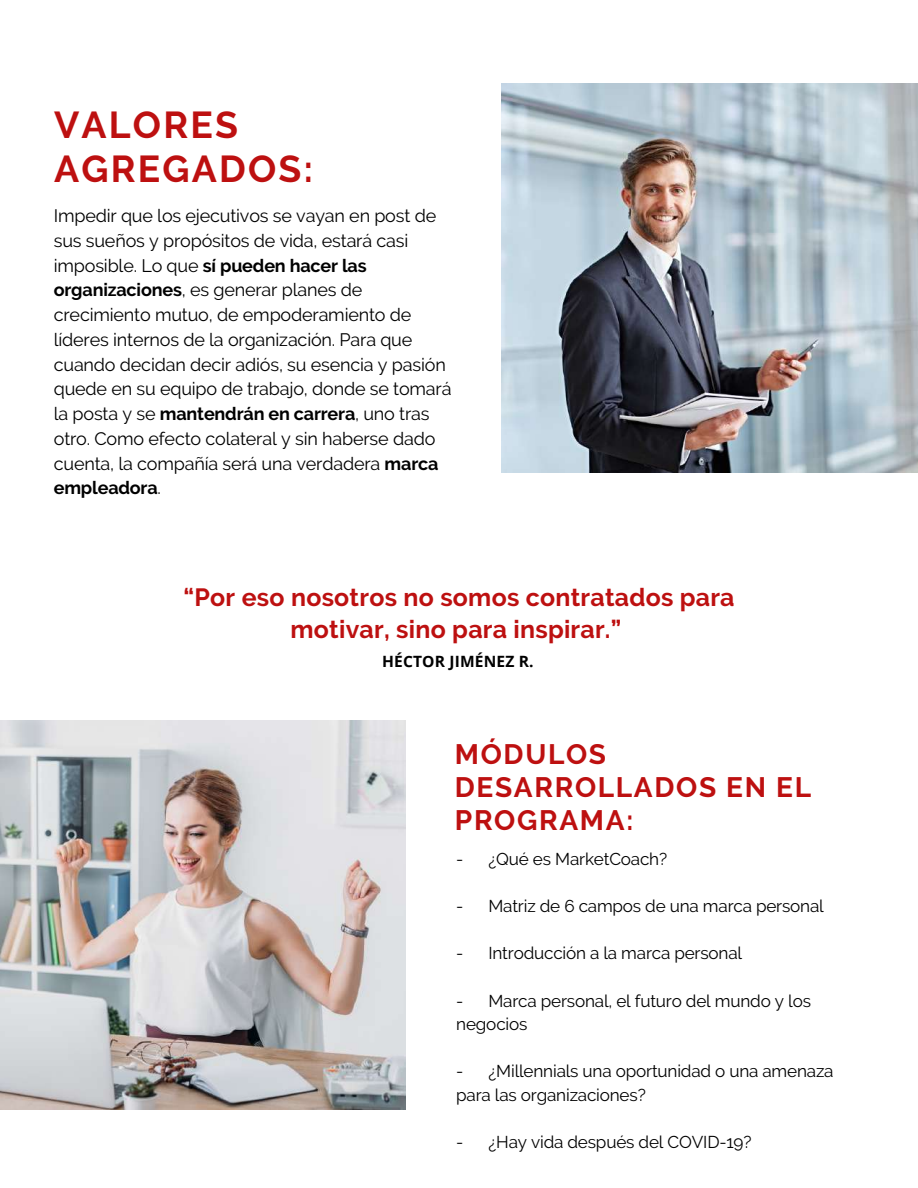
<style>
.page{position:relative;width:918px;height:1188px;background:#fff}
.page>*{position:absolute;margin:0;border:0;box-sizing:border-box;transform-origin:0 0}
.t1{font:700 37.35px/43.8px "Raleway";letter-spacing:.06em;color:#bd1010}
.t2{font:700 28.05px/32.7px "Raleway";letter-spacing:.06em;color:#bd1010}
.t3{font:700 24.9px/31.5px "Raleway";letter-spacing:.01em;color:#bd1010;text-align:center}
.t4{font:18px/24.8px "Raleway";letter-spacing:-.01em;color:#000}
.t5{font:17.1px/23.7px "Raleway";letter-spacing:-.01em;color:#000}
.t6{font:700 15.6px "Open Sans";letter-spacing:.01em;color:#000}
.s1{font-weight:700}
</style>
<div class="page">
<img style="left:502px;top:83px;width:416px;height:389px">
<img style="left:0;top:720px;width:405px;height:390px">
<h1 class="t1" style="left:54px;top:103px;width:260px">VALORES<br>AGREGADOS:</h1>
<p class="t4" style="left:54px;top:203px;width:399px">Impedir que los ejecutivos se vayan en post de sus sueños y propósitos de vida, estará casi imposible. Lo que <span class="s1">sí pueden hacer las organizaciones</span>, es generar planes de crecimiento mutuo, de empoderamiento de líderes internos de la organización. Para que cuando decidan decir adiós, su esencia y pasión quede en su equipo de trabajo, donde se tomará la posta y se <span class="s1">mantendrán en carrera</span>, uno tras otro. Como efecto colateral y sin haberse dado cuenta, la compañía será una verdadera <span class="s1">marca empleadora</span>.</p>
<h3 class="t3" style="left:184px;top:582px;width:553px">“Por eso nosotros no somos contratados para motivar, sino para inspirar.”</h3>
<p class="t6" style="left:382px;top:650px;width:153px">HÉCTOR JIMÉNEZ R.</p>
<h2 class="t2" style="left:455px;top:738px;width:358px">MÓDULOS<br>DESARROLLADOS EN EL<br>PROGRAMA:</h2>
<p class="t5" style="left:456px;top:847px;width:212px">- ¿Qué es MarketCoach?</p>
<p class="t5" style="left:456px;top:894px;width:369px">- Matriz de 6 campos de una marca personal</p>
<p class="t5" style="left:456px;top:941px;width:288px">- Introducción a la marca personal</p>
<p class="t5" style="left:456px;top:989px;width:356px">- Marca personal, el futuro del mundo y los negocios</p>
<p class="t5" style="left:456px;top:1060px;width:379px">- ¿Millennials una oportunidad o una amenaza para las organizaciones?</p>
<p class="t5" style="left:456px;top:1130px;width:297px">- ¿Hay vida después del COVID-19?</p>
</div>
